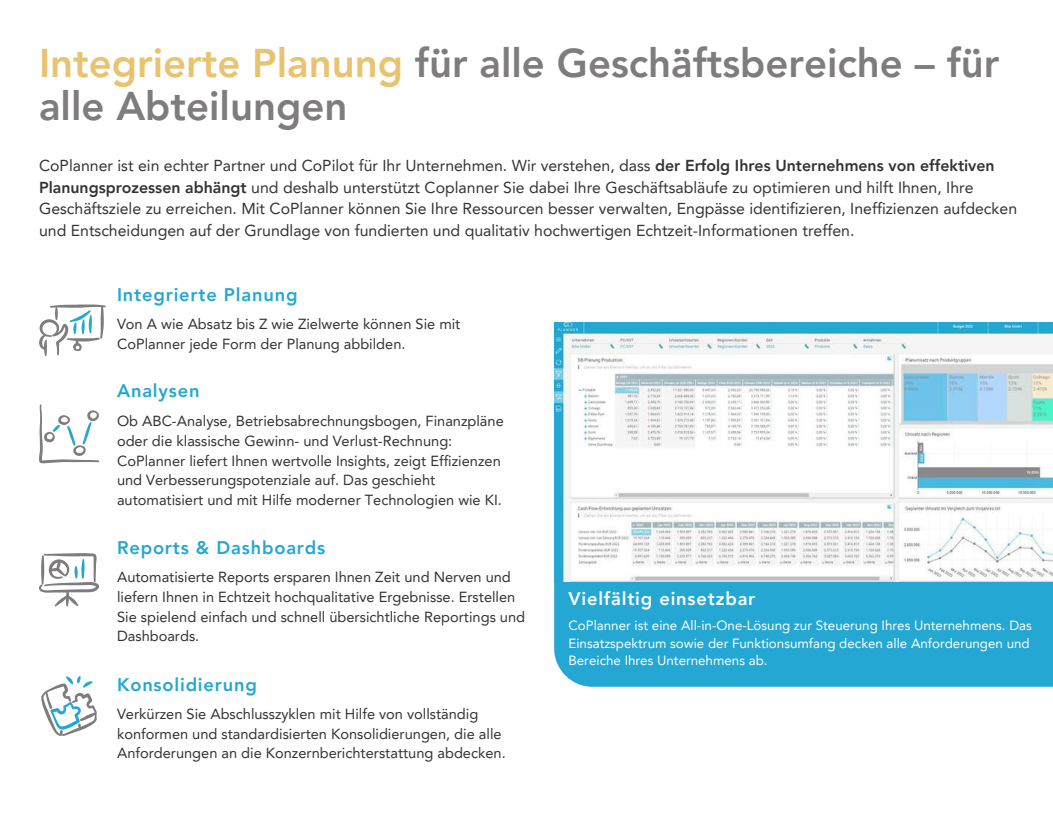
<style>
.page{position:relative;width:1053px;height:815px;background:#fff}
.page>*{position:absolute;margin:0;border:0;box-sizing:border-box;transform-origin:0 0}
.t1{font:800 40.12px/43.1px "Avenir LT Pro";color:#7e7c7c}
.t2{font:800 18.25px "Avenir LT Pro";letter-spacing:.045em;color:#24a7d3}
.t3{font:800 18.25px "Avenir LT Pro";letter-spacing:.045em;color:#fff}
.t4{font:15.88px/21.5px "Avenir LT Pro";color:#333}
.t5{font:14.62px/19.6px "Avenir LT Pro";color:#333}
.t6{font:13.38px/17.8px "Avenir LT Pro";color:#fff}
.s1{color:#e8c370}
.s2{font-weight:800}
</style>
<div class="page">
<div style="left:554px;top:581px;width:498px;height:106px;background:#24a7d3"></div>
<img style="left:554px;top:323px;width:498px;height:258px">
<svg style="left:39px;top:304px;width:67px;height:52px"></svg>
<svg style="left:39px;top:553px;width:60px;height:53px"></svg>
<svg style="left:39px;top:404px;width:60px;height:59px"></svg>
<svg style="left:41px;top:676px;width:56px;height:60px"></svg>
<h1 class="t1" style="left:39px;top:45px;width:961px"><span class="s1">Integrierte Planung</span> für alle Geschäftsbereiche – für alle Abteilungen</h1>
<p class="t4" style="left:39px;top:156px;width:979px">CoPlanner ist ein echter Partner und CoPilot für Ihr Unternehmen. Wir verstehen, dass <span class="s2">der Erfolg Ihres Unternehmens von effektiven Planungsprozessen abhängt</span> und deshalb unterstützt Coplanner Sie dabei Ihre Geschäftsabläufe zu optimieren und hilft Ihnen, Ihre Geschäftsziele zu erreichen. Mit CoPlanner können Sie Ihre Ressourcen besser verwalten, Engpässe identifizieren, Ineffizienzen aufdecken und Entscheidungen auf der Grundlage von fundierten und qualitativ hochwertigen Echtzeit-Informationen treffen.</p>
<p class="t2" style="left:117px;top:287px;width:182px">Integrierte Planung</p>
<p class="t5" style="left:117px;top:315px;width:345px">Von A wie Absatz bis Z wie Zielwerte können Sie mit<br>CoPlanner jede Form der Planung abbilden.</p>
<p class="t2" style="left:117px;top:383px;width:84px">Analysen</p>
<p class="t5" style="left:117px;top:412px;width:388px">Ob ABC-Analyse, Betriebsabrechnungsbogen, Finanzpläne oder die klassische Gewinn- und Verlust-Rechnung:<br>CoPlanner liefert Ihnen wertvolle Insights, zeigt Effizienzen und Verbesserungspotenziale auf. Das geschieht automatisiert und mit Hilfe moderner Technologien wie KI.</p>
<p class="t2" style="left:117px;top:540px;width:210px">Reports &amp; Dashboards</p>
<p class="t5" style="left:117px;top:568px;width:409px">Automatisierte Reports ersparen Ihnen Zeit und Nerven und liefern Ihnen in Echtzeit hochqualitative Ergebnisse. Erstellen Sie spielend einfach und schnell übersichtliche Reportings und Dashboards.</p>
<p class="t2" style="left:117px;top:677px;width:141px">Konsolidierung</p>
<p class="t5" style="left:117px;top:705px;width:390px">Verkürzen Sie Abschlusszyklen mit Hilfe von vollständig konformen und standardisierten Konsolidierungen, die alle<br>Anforderungen an die Konzernberichterstattung abdecken.</p>
<p class="t3" style="left:568px;top:591px;width:188px">Vielfältig einsetzbar</p>
<p class="t6" style="left:568px;top:617px;width:465px">CoPlanner ist eine All-in-One-Lösung zur Steuerung Ihres Unternehmens. Das<br>Einsatzspektrum sowie der Funktionsumfang decken alle Anforderungen und<br>Bereiche Ihres Unternehmens ab.</p>
</div>
